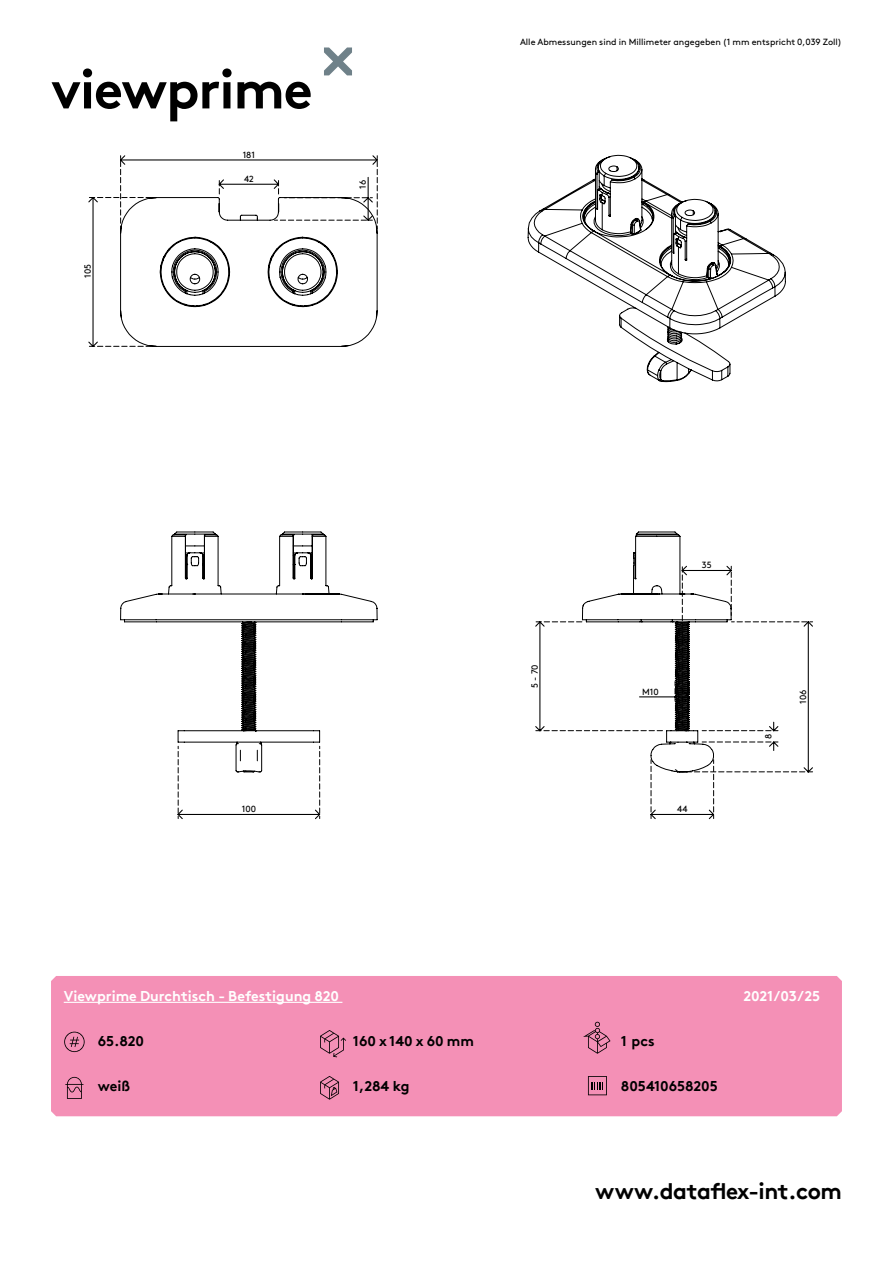
<style>
.page{position:relative;width:893px;height:1263px;background:#fff}
.page>*{position:absolute;margin:0;border:0;box-sizing:border-box;transform-origin:0 0}
.hoofdstuk{font:700 54px "Brown Pro TT";letter-spacing:-.02em;color:#000}
.t1{font:700 22.5px "Brown Pro TT";letter-spacing:-.02em;color:#000}
.specificaties{font:700 14.25px "Brown Pro TT";color:#000}
.t2{font:700 14.25px "Brown Pro TT";color:#fff}
.t3{font:9px "Brown";color:#000}
.t4{font:9px "Brown Pro TT Regular Alt";color:#000}
</style>
<div class="page">
<svg style="left:324px;top:47px;width:28px;height:28px"></svg>
<div style="left:51px;top:976px;width:791px;height:140px;background:#f490b6"></div>
<svg style="left:177px;top:773px;width:144px;height:47px"></svg>
<svg style="left:120px;top:531px;width:258px;height:242px"></svg>
<svg style="left:535px;top:531px;width:278px;height:289px"></svg>
<svg style="left:89px;top:155px;width:289px;height:192px"></svg>
<svg style="left:527px;top:154px;width:259px;height:229px"></svg>
<svg style="left:64px;top:1032px;width:21px;height:20px"></svg>
<svg style="left:65px;top:1077px;width:18px;height:22px"></svg>
<svg style="left:320px;top:1030px;width:26px;height:27px"></svg>
<svg style="left:583px;top:1022px;width:27px;height:32px"></svg>
<svg style="left:320px;top:1076px;width:19px;height:24px"></svg>
<svg style="left:588px;top:1076px;width:19px;height:19px"></svg>
<hr style="left:64px;top:1002px;width:278px;height:1px;background:#fff">
<p class="hoofdstuk" style="left:51px;top:46px;width:263px">viewprime</p>
<p class="t4" style="left:81px;top:278px;width:15px;rotate:-90deg">105</p>
<p class="t4" style="left:243px;top:148px;width:14px">181</p>
<p class="t4" style="left:244px;top:172px;width:11px">42</p>
<p class="t4" style="left:356px;top:189px;width:10px;rotate:-90deg">16</p>
<p class="t4" style="left:242px;top:802px;width:16px">100</p>
<p class="t3" style="left:520px;top:35px;width:323px">Alle Abmessungen sind in Millimeter angegeben (1 mm entspricht 0,039 Zoll)</p>
<p class="t4" style="left:528px;top:688px;width:25px;rotate:-90deg">5 - 70</p>
<p class="t4" style="left:702px;top:558px;width:11px">35</p>
<p class="t4" style="left:642px;top:685px;width:18px">M10</p>
<p class="t4" style="left:677px;top:802px;width:12px">44</p>
<p class="t4" style="left:761px;top:739px;width:7px;rotate:-90deg">8</p>
<p class="t4" style="left:796px;top:704px;width:16px;rotate:-90deg">106</p>
<h3 class="t2" style="left:64px;top:985px;width:277px">Viewprime Durchtisch - Befestigung 820</h3>
<h3 class="t2" style="left:743px;top:985px;width:78px">2021/03/25</h3>
<h3 class="specificaties" style="left:98px;top:1029px;width:48px">65.820</h3>
<p class="specificaties" style="left:98px;top:1074px;width:34px">weiß</p>
<p class="specificaties" style="left:353px;top:1029px;width:123px">160 x 140 x 60 mm</p>
<p class="specificaties" style="left:621px;top:1029px;width:35px">1 pcs</p>
<p class="specificaties" style="left:353px;top:1074px;width:58px">1,284 kg</p>
<h3 class="specificaties" style="left:621px;top:1074px;width:98px">805410658205</h3>
<h2 class="t1" style="left:595px;top:1173px;width:248px">www.dataflex-int.com</h2>
</div>
